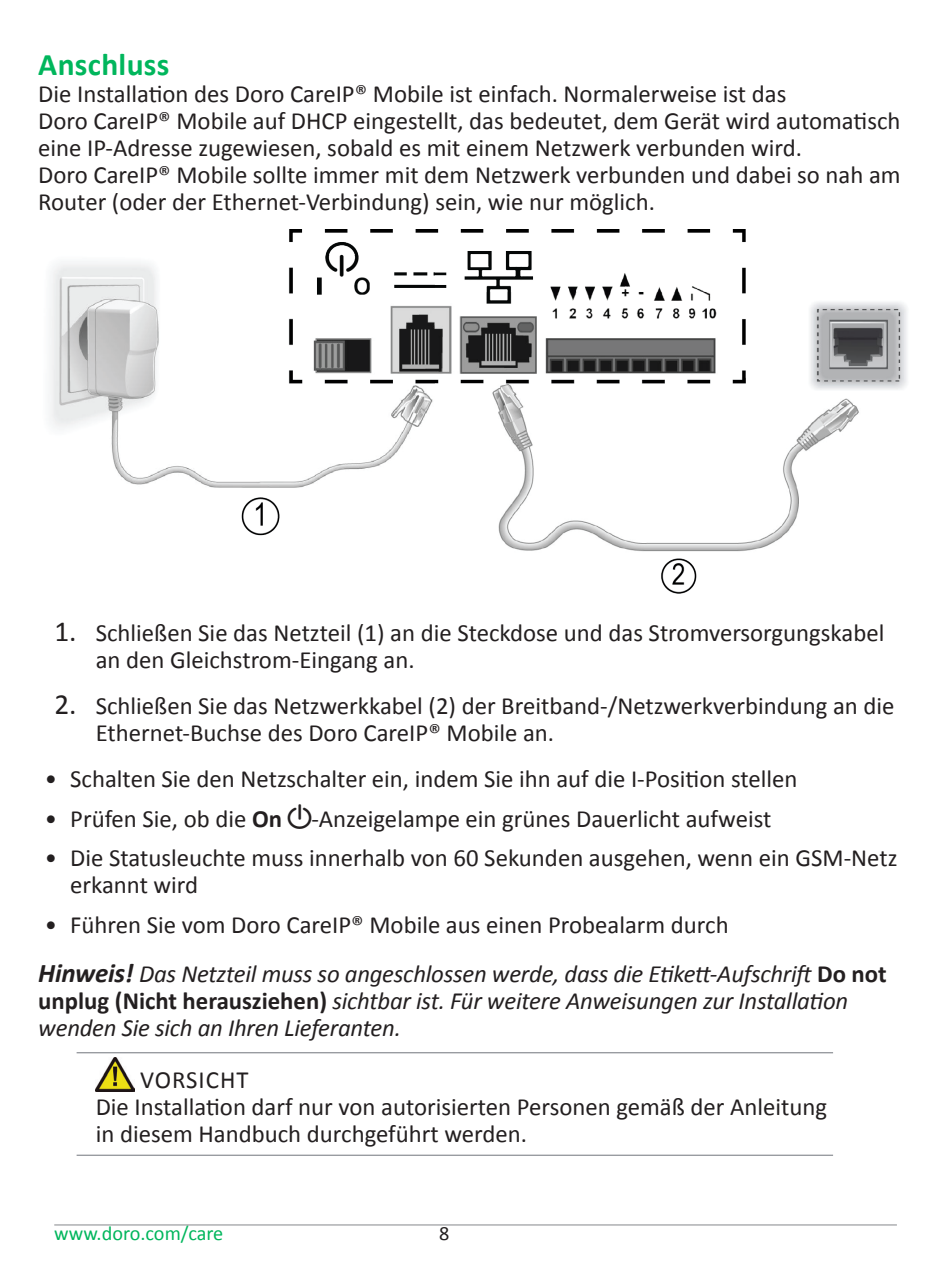
<style>
.page{position:relative;width:948px;height:1276px;background:#fff}
.page>*{position:absolute;margin:0;border:0;box-sizing:border-box;transform-origin:0 0}
.Headline_2{font:700 31.5px "Calibri";letter-spacing:.01em;color:#00b65c}
.Body{font:24.75px/27px "Calibri";color:#231f20}
.Booklet_notice_body{font:italic 24.75px/27px "Calibri";letter-spacing:-.01em;color:#231f20}
.Warning_body{font:24.75px/27px "Calibri";color:#231f20}
.Warning_hdg{font:24.75px "Calibri";letter-spacing:.04em;color:#231f20}
.t1{font:20.25px "Calibri";color:#00b65c}
.t2{font:20.25px "Calibri";color:#231f20}
.s1{font-size:29.25px}
.s2{font-weight:700}
.s3{font-weight:700;font-size:27px}
.s4{font-weight:700;font-style:normal}
</style>
<div class="page">
<hr style="left:54px;top:1224px;width:842px;height:1px;background:#939598">
<hr style="left:77px;top:1052px;width:755px;height:1px;background:#72767d">
<hr style="left:77px;top:1154px;width:755px;height:1px;background:#72767d">
<img style="left:50px;top:229px;width:857px;height:364px">
<img style="left:96px;top:1057px;width:38px;height:34px">
<p class="Headline_2" style="left:38px;top:44px;width:132px">Anschluss</p>
<p class="Body" style="left:38px;top:80px;width:863px">Die Installation des Doro CareIP® Mobile ist einfach. Normalerweise ist das<br>Doro CareIP® Mobile auf DHCP eingestellt, das bedeutet, dem Gerät wird automatisch eine IP-Adresse zugewiesen, sobald es mit einem Netzwerk verbunden wird.<br>Doro CareIP® Mobile sollte immer mit dem Netzwerk verbunden und dabei so nah am Router (oder der Ethernet-Verbindung) sein, wie nur möglich.</p>
<p class="Body" style="left:96px;top:619px;width:789px;text-indent:-41px"><span class="s1">1.</span> Schließen Sie das Netzteil (1) an die Steckdose und das Stromversorgungskabel an den Gleichstrom-Eingang an.</p>
<p class="Body" style="left:96px;top:692px;width:800px;text-indent:-41px"><span class="s1">2.</span> Schließen Sie das Netzwerkkabel (2) der Breitband-/Netzwerkverbindung an die<br>Ethernet-Buchse des Doro CareIP® Mobile an.</p>
<p class="Body" style="left:45px;top:765px;width:754px">• Schalten Sie den Netzschalter ein, indem Sie ihn auf die I-Position stellen</p>
<p class="Body" style="left:45px;top:805px;width:728px">• Prüfen Sie, ob die <span class="s2">On</span> -Anzeigelampe ein grünes Dauerlicht aufweist</p>
<p class="Body" style="left:70px;top:845px;width:828px;text-indent:-26px">• Die Statusleuchte muss innerhalb von 60 Sekunden ausgehen, wenn ein GSM-Netz erkannt wird</p>
<p class="Body" style="left:45px;top:911px;width:685px">• Führen Sie vom Doro CareIP® Mobile aus einen Probealarm durch</p>
<p class="Booklet_notice_body" style="left:38px;top:959px;width:849px"><span class="s3">Hinweis!</span> Das Netzteil muss so angeschlossen werde, dass die Etikett-Aufschrift <span class="s4">Do not unplug (Nicht herausziehen)</span> sichtbar ist. Für weitere Anweisungen zur Installation wenden Sie sich an Ihren Lieferanten.</p>
<p class="Warning_hdg" style="left:140px;top:1064px;width:110px">VORSICHT</p>
<p class="Warning_body" style="left:96px;top:1093px;width:732px">Die Installation darf nur von autorisierten Personen gemäß der Anleitung in diesem Handbuch durchgeführt werden.</p>
<p class="t1" style="left:54px;top:1220px;width:170px">www.doro.com/care</p>
<p class="t2" style="left:439px;top:1220px;width:12px">8</p>
</div>
